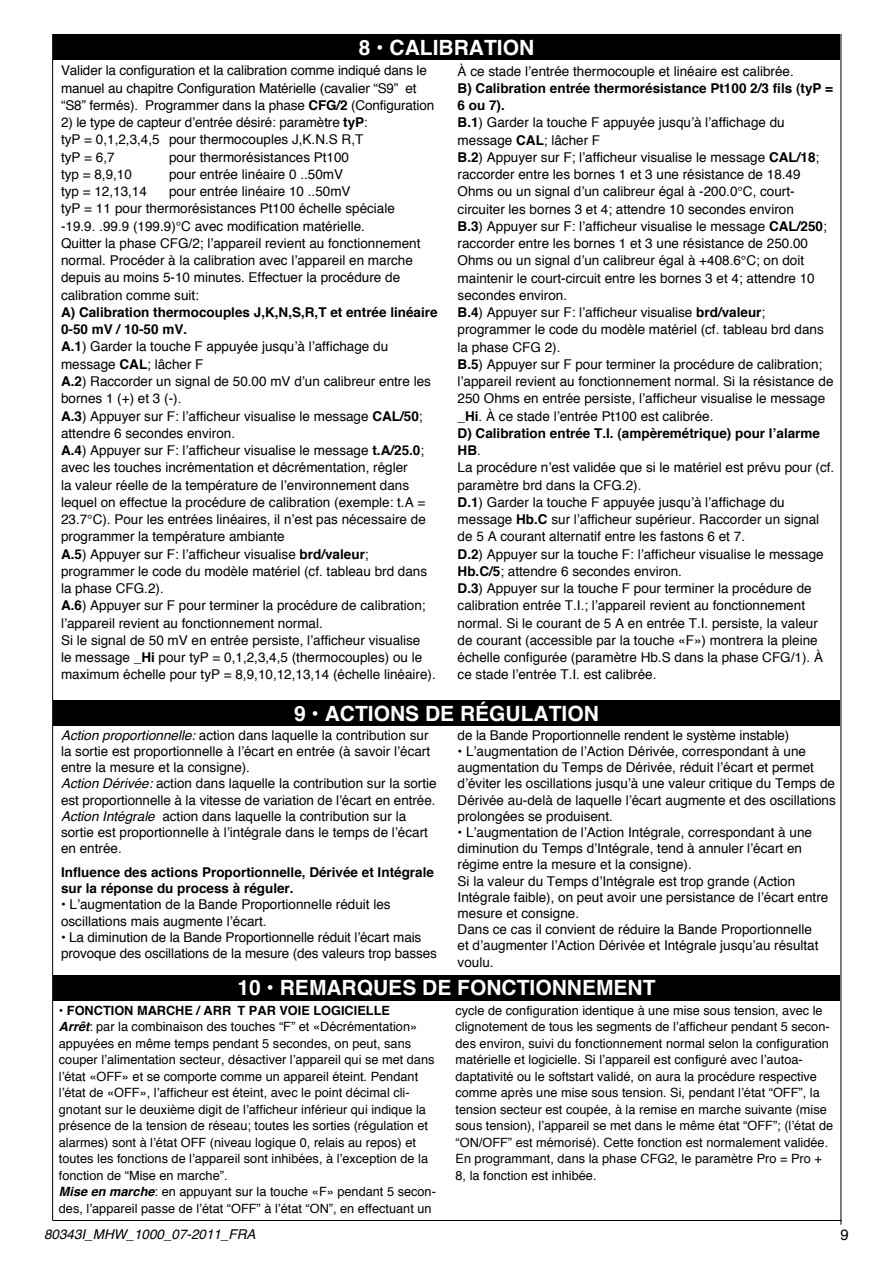
<style>
.page{position:relative;width:893px;height:1263px;background:#fff}
.page>*{position:absolute;margin:0;border:0;box-sizing:border-box;transform-origin:0 0}
.t1{font:700 21px "Helvetica";color:#fff}
.t2{font:15px "Helvetica";color:#000}
.t3{font:13.5px/17.2px "Helvetica";color:#000}
.t4{font:700 13.5px/16.2px "Helvetica";color:#000}
.t5{font:italic 13.5px "Helvetica";color:#000}
.t6{font:12.75px/16.5px "Helvetica";color:#000}
.s1{font-weight:700}
.s2{font-style:italic}
.s3{font-weight:700;font-style:italic}
</style>
<div class="page">
<div style="left:53px;top:34px;width:787px;height:26px;background:#000"></div>
<div style="left:53px;top:701px;width:787px;height:25px;background:#000"></div>
<hr style="left:52px;top:34px;width:1px;height:1186px;background:#000">
<hr style="left:53px;top:1220px;width:789px;height:1px;background:#000">
<hr style="left:841px;top:34px;width:1px;height:1191px;background:#000">
<div style="left:53px;top:975px;width:787px;height:25px;background:#000"></div>
<h1 class="t1" style="left:359px;top:30px;width:177px">8 • CALIBRATION</h1>
<p class="t3" style="left:61px;top:62px;width:375px">Valider la configuration et la calibration comme indiqué dans le manuel au chapitre Configuration Matérielle (cavalier “S9” et “S8” fermés). Programmer dans la phase <span class="s1">CFG/2</span> (Configuration</p>
<p class="t3" style="left:61px;top:114px;width:308px">2) le type de capteur d’entrée désiré: paramètre <span class="s1">tyP</span>: tyP = 0,1,2,3,4,5 pour thermocouples J,K.N.S R,T tyP = 6,7</p>
<p class="t3" style="left:458px;top:63px;width:338px">À ce stade l’entrée thermocouple et linéaire est calibrée.</p>
<p class="t3" style="left:458px;top:80px;width:378px"><span class="s1">B) Calibration entrée thermorésistance Pt100 2/3 fils (tyP = 6 ou 7).<br>B.1</span>) Garder la touche F appuyée jusqu’à l’affichage du message <span class="s1">CAL</span>; lâcher F<br><span class="s1">B.2</span>) Appuyer sur F; l’afficheur visualise le message <span class="s1">CAL/18</span>; raccorder entre les bornes 1 et 3 une résistance de 18.49<br>Ohms ou un signal d’un calibreur égal à -200.0°C, court&shy;circuiter les bornes 3 et 4; attendre 10 secondes environ<br><span class="s1">B.3</span>) Appuyer sur F: l’afficheur visualise le message <span class="s1">CAL/250</span>; raccorder entre les bornes 1 et 3 une résistance de 250.00<br>Ohms ou un signal d’un calibreur égal à +408.6°C; on doit maintenir le court-circuit entre les bornes 3 et 4; attendre 10 secondes environ.<br><span class="s1">B.4</span>) Appuyer sur F: l’afficheur visualise <span class="s1">brd/valeur</span>; programmer le code du modèle matériel (cf. tableau brd dans la phase CFG 2).<br><span class="s1">B.5</span>) Appuyer sur F pour terminer la procédure de calibration; l’appareil revient au fonctionnement normal. Si la résistance de 250 Ohms en entrée persiste, l’afficheur visualise le message <span class="s1">_Hi</span>. À ce stade l’entrée Pt100 est calibrée.<br><span class="s1">D) Calibration entrée T.I. (ampèremétrique) pour l’alarme HB</span>.<br>La procédure n’est validée que si le matériel est prévu pour (cf. paramètre brd dans la CFG.2).<br><span class="s1">D.1</span>) Garder la touche F appuyée jusqu’à l’affichage du message <span class="s1">Hb.C</span> sur l’afficheur supérieur. Raccorder un signal de 5 A courant alternatif entre les fastons 6 et 7.<br><span class="s1">D.2</span>) Appuyer sur la touche F: l’afficheur visualise le message <span class="s1">Hb.C/5</span>; attendre 6 secondes environ.<br><span class="s1">D.3</span>) Appuyer sur la touche F pour terminer la procédure de calibration entrée T.I.; l’appareil revient au fonctionnement normal. Si le courant de 5 A en entrée T.I. persiste, la valeur de courant (accessible par la touche «F») montrera la pleine échelle configurée (paramètre Hb.S dans la phase CFG/1). À ce stade l’entrée T.I. est calibrée.</p>
<h1 class="t1" style="left:294px;top:697px;width:306px">9 • ACTIONS DE RÉGULATION</h1>
<p class="t3" style="left:61px;top:727px;width:377px;line-height:16.2px"><span class="s2">Action proportionnelle:</span> action dans laquelle la contribution sur la sortie est proportionnelle à l’écart en entrée (à savoir l’écart entre la mesure et la consigne).<br><span class="s2">Action Dérivée:</span> action dans laquelle la contribution sur la sortie est proportionnelle à la vitesse de variation de l’écart en entrée.<br><span class="s2">Action Intégrale</span> action dans laquelle la contribution sur la sortie est proportionnelle à l’intégrale dans le temps de l’écart en entrée.</p>
<p class="t4" style="left:61px;top:864px;width:374px">Influence des actions Proportionnelle, Dérivée et Intégrale sur la réponse du process à réguler.</p>
<p class="t3" style="left:61px;top:897px;width:331px;line-height:16.2px">• L’augmentation de la Bande Proportionnelle réduit les oscillations mais augmente l’écart.</p>
<p class="t3" style="left:61px;top:929px;width:377px;line-height:16.2px">• La diminution de la Bande Proportionnelle réduit l’écart mais provoque des oscillations de la mesure (des valeurs trop basses</p>
<p class="t3" style="left:169px;top:149px;width:182px">pour thermorésistances Pt100</p>
<p class="t3" style="left:61px;top:166px;width:72px">typ = 8,9,10</p>
<p class="t3" style="left:169px;top:166px;width:176px">pour entrée linéaire 0 ..50mV</p>
<p class="t3" style="left:61px;top:183px;width:87px">typ = 12,13,14</p>
<p class="t3" style="left:61px;top:183px;width:361px;text-indent:108px">pour entrée linéaire 10 ..50mV<br>tyP = 11 pour thermorésistances Pt100 échelle spéciale -19.9. .99.9 (199.9)°C avec modification matérielle.<br>Quitter la phase CFG/2; l’appareil revient au fonctionnement normal. Procéder à la calibration avec l’appareil en marche depuis au moins 5-10 minutes. Effectuer la procédure de calibration comme suit:</p>
<p class="t3" style="left:61px;top:304px;width:378px"><span class="s1">A) Calibration thermocouples J,K,N,S,R,T et entrée linéaire 0-50 mV / 10-50 mV.<br>A.1</span>) Garder la touche F appuyée jusqu’à l’affichage du message <span class="s1">CAL</span>; lâcher F<br><span class="s1">A.2</span>) Raccorder un signal de 50.00 mV d’un calibreur entre les bornes 1 (+) et 3 (-).<br><span class="s1">A.3</span>) Appuyer sur F: l’afficheur visualise le message <span class="s1">CAL/50</span>; attendre 6 secondes environ.<br><span class="s1">A.4</span>) Appuyer sur F: l’afficheur visualise le message <span class="s1">t.A/25.0</span>; avec les touches incrémentation et décrémentation, régler<br>la valeur réelle de la température de l’environnement dans lequel on effectue la procédure de calibration (exemple: t.A = 23.7°C). Pour les entrées linéaires, il n’est pas nécessaire de programmer la température ambiante<br><span class="s1">A.5</span>) Appuyer sur F: l’afficheur visualise <span class="s1">brd/valeur</span>; programmer le code du modèle matériel (cf. tableau brd dans la phase CFG.2).<br><span class="s1">A.6</span>) Appuyer sur F pour terminer la procédure de calibration; l’appareil revient au fonctionnement normal.<br>Si le signal de 50 mV en entrée persiste, l’afficheur visualise<br>le message <span class="s1">_Hi</span> pour tyP = 0,1,2,3,4,5 (thermocouples) ou le maximum échelle pour tyP = 8,9,10,12,13,14 (échelle linéaire).</p>
<p class="t3" style="left:458px;top:727px;width:333px">de la Bande Proportionnelle rendent le système instable)</p>
<p class="t3" style="left:458px;top:744px;width:380px;line-height:16.2px">• L’augmentation de l’Action Dérivée, correspondant à une augmentation du Temps de Dérivée, réduit l’écart et permet d’éviter les oscillations jusqu’à une valeur critique du Temps de Dérivée au-delà de laquelle l’écart augmente et des oscillations prolongées se produisent.</p>
<p class="t3" style="left:458px;top:825px;width:372px;line-height:16.2px">• L’augmentation de l’Action Intégrale, correspondant à une diminution du Temps d’Intégrale, tend à annuler l’écart en régime entre la mesure et la consigne).<br>Si la valeur du Temps d’Intégrale est trop grande (Action Intégrale faible), on peut avoir une persistance de l’écart entre mesure et consigne.<br>Dans ce cas il convient de réduire la Bande Proportionnelle<br>et d’augmenter l’Action Dérivée et Intégrale jusqu’au résultat voulu.</p>
<h1 class="t1" style="left:237px;top:971px;width:420px">10 • REMARQUES DE FONCTIONNEMENT</h1>
<p class="t6" style="left:59px;top:1002px;width:379px"><span class="s1">• FONCTION MARCHE / ARR T PAR VOIE LOGICIELLE<br></span><span class="s3">Arrêt</span>: par la combinaison des touches “F” et «Décrémentation» appuyées en même temps pendant 5 secondes, on peut, sans couper l’alimentation secteur, désactiver l’appareil qui se met dans l’état «OFF» et se comporte comme un appareil éteint. Pendant l’état de «OFF», l’afficheur est éteint, avec le point décimal cli&shy;gnotant sur le deuxième digit de l’afficheur inférieur qui indique la présence de la tension de réseau; toutes les sorties (régulation et alarmes) sont à l’état OFF (niveau logique 0, relais au repos) et toutes les fonctions de l’appareil sont inhibées, à l’exception de la fonction de “Mise en marche”.<br><span class="s3">Mise en marche</span>: en appuyant sur la touche «F» pendant 5 secon&shy;des, l’appareil passe de l’état “OFF” à l’état “ON”, en effectuant un</p>
<p class="t6" style="left:455px;top:1002px;width:379px">cycle de configuration identique à une mise sous tension, avec le clignotement de tous les segments de l’afficheur pendant 5 secon&shy;des environ, suivi du fonctionnement normal selon la configuration matérielle et logicielle. Si l’appareil est configuré avec l’autoa&shy;daptativité ou le softstart validé, on aura la procédure respective comme après une mise sous tension. Si, pendant l’état “OFF”, la tension secteur est coupée, à la remise en marche suivante (mise sous tension), l’appareil se met dans le même état “OFF”; (l’état de “ON/OFF” est mémorisé). Cette fonction est normalement validée.<br>En programmant, dans la phase CFG2, le paramètre Pro = Pro + 8, la fonction est inhibée.</p>
<p class="t5" style="left:44px;top:1224px;width:213px">80343I_MHW_1000_07-2011_FRA</p>
<p class="t2" style="left:841px;top:1223px;width:10px">9</p>
</div>
